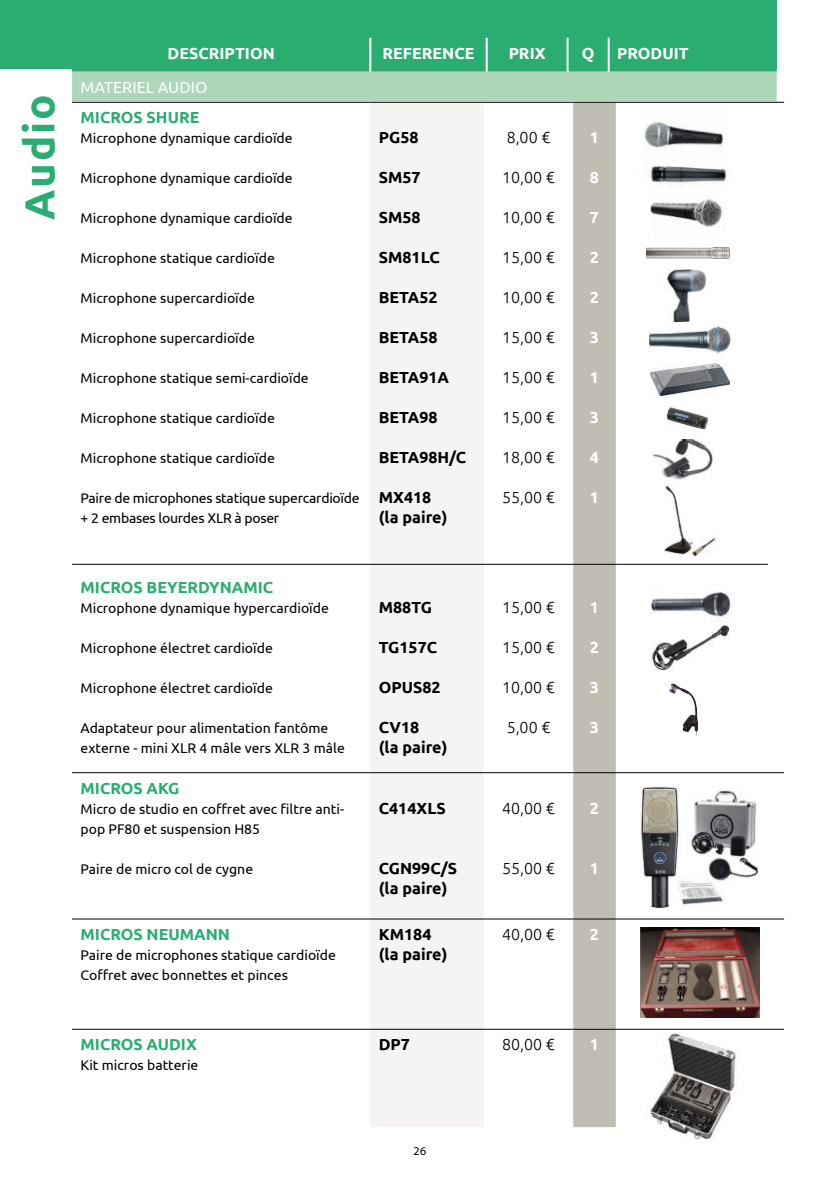
<style>
.page{position:relative;width:840px;height:1191px;background:#fff}
.page>*{position:absolute;margin:0;border:0;box-sizing:border-box;transform-origin:0 0}
.t1{font:700 42px "Ubuntu";letter-spacing:.04em;color:#2bad72}
.t2{font:700 16px/20px "Ubuntu";color:#000}
.t3{font:300 16px "Ubuntu";color:#000}
.t4{font:700 16px "Ubuntu";color:#2bad72}
.t5{font:700 16px "Ubuntu";color:#fff}
.t6{font:16px "Ubuntu";color:#fff}
.t7{font:14px/20px "Ubuntu";color:#000}
.t8{font:14px/20px "Ubuntu";letter-spacing:-.02em;color:#000}
.t9{font:12px "Myriad Pro";color:#000}
</style>
<div class="page">
<div style="left:0;top:0;width:775px;height:68px;background:#2bad72"></div>
<svg style="left:72px;top:38px;width:704px;height:63px"></svg>
<hr style="left:369px;top:38px;width:2px;height:34px;background:#fff">
<hr style="left:485px;top:38px;width:2px;height:34px;background:#fff">
<hr style="left:566px;top:38px;width:2px;height:34px;background:#fff">
<hr style="left:607px;top:38px;width:2px;height:34px;background:#fff">
<div style="left:370px;top:103px;width:113px;height:1024px;background:#f5f4f3"></div>
<div style="left:573px;top:103px;width:42px;height:1024px;background:#c0bdb2"></div>
<hr style="left:72px;top:102px;width:298px;height:1px;background:#000">
<hr style="left:370px;top:102px;width:113px;height:1px;background:#000">
<hr style="left:483px;top:102px;width:90px;height:1px;background:#000">
<hr style="left:573px;top:102px;width:42px;height:1px;background:#000">
<hr style="left:615px;top:102px;width:168px;height:1px;background:#000">
<hr style="left:72px;top:772px;width:298px;height:1px;background:#000">
<hr style="left:370px;top:772px;width:113px;height:1px;background:#000">
<hr style="left:483px;top:772px;width:90px;height:1px;background:#000">
<hr style="left:573px;top:772px;width:42px;height:1px;background:#000">
<hr style="left:615px;top:772px;width:168px;height:1px;background:#000">
<hr style="left:72px;top:918px;width:298px;height:1px;background:#000">
<hr style="left:370px;top:918px;width:113px;height:1px;background:#000">
<hr style="left:483px;top:918px;width:90px;height:1px;background:#000">
<hr style="left:573px;top:918px;width:42px;height:1px;background:#000">
<hr style="left:615px;top:918px;width:168px;height:1px;background:#000">
<hr style="left:72px;top:1029px;width:298px;height:1px;background:#000">
<hr style="left:370px;top:1029px;width:113px;height:1px;background:#000">
<hr style="left:483px;top:1029px;width:90px;height:1px;background:#000">
<hr style="left:573px;top:1029px;width:42px;height:1px;background:#000">
<hr style="left:615px;top:1029px;width:168px;height:1px;background:#000">
<img style="left:640px;top:786px;width:118px;height:122px">
<img style="left:640px;top:927px;width:118px;height:91px">
<img style="left:650px;top:1032px;width:86px;height:107px">
<img style="left:650px;top:168px;width:79px;height:16px">
<img style="left:644px;top:121px;width:80px;height:48px">
<img style="left:650px;top:184px;width:73px;height:43px">
<img style="left:646px;top:248px;width:83px;height:10px">
<img style="left:666px;top:269px;width:41px;height:53px">
<img style="left:649px;top:324px;width:81px;height:30px">
<img style="left:650px;top:364px;width:79px;height:31px">
<img style="left:650px;top:591px;width:82px;height:29px">
<img style="left:653px;top:439px;width:59px;height:41px">
<img style="left:667px;top:406px;width:40px;height:24px">
<img style="left:663px;top:485px;width:54px;height:71px">
<hr style="left:72px;top:564px;width:695px;height:1px;background:#000">
<img style="left:651px;top:625px;width:78px;height:45px">
<img style="left:669px;top:683px;width:29px;height:52px">
<h1 class="t1" style="left:21px;top:220px;width:126px;rotate:-90deg">Audio</h1>
<p class="t5" style="left:167px;top:46px;width:109px">DESCRIPTION</p>
<p class="t5" style="left:382px;top:46px;width:93px">REFERENCE</p>
<p class="t5" style="left:508px;top:46px;width:38px">PRIX</p>
<p class="t5" style="left:581px;top:46px;width:14px">Q</p>
<p class="t5" style="left:617px;top:46px;width:73px">PRODUIT</p>
<p class="t6" style="left:80px;top:80px;width:128px">MATERIEL AUDIO</p>
<p class="t4" style="left:81px;top:110px;width:120px">MICROS SHURE</p>
<p class="t7" style="left:81px;top:129px;width:213px">Microphone dynamique cardioïde</p>
<p class="t7" style="left:81px;top:169px;width:213px">Microphone dynamique cardioïde</p>
<p class="t7" style="left:81px;top:209px;width:213px">Microphone dynamique cardioïde</p>
<p class="t7" style="left:81px;top:249px;width:196px">Microphone statique cardioïde</p>
<p class="t7" style="left:81px;top:289px;width:176px">Microphone supercardioïde</p>
<p class="t7" style="left:81px;top:329px;width:176px">Microphone supercardioïde</p>
<p class="t7" style="left:81px;top:369px;width:229px">Microphone statique semi-cardioïde</p>
<p class="t7" style="left:81px;top:409px;width:196px">Microphone statique cardioïde</p>
<p class="t7" style="left:81px;top:449px;width:196px">Microphone statique cardioïde</p>
<p class="t8" style="left:81px;top:489px;width:280px">Paire de microphones statique supercardioïde + 2 embases lourdes XLR à poser</p>
<p class="t2" style="left:378px;top:128px;width:41px">PG58</p>
<p class="t2" style="left:378px;top:168px;width:43px">SM57</p>
<p class="t2" style="left:378px;top:208px;width:43px">SM58</p>
<p class="t2" style="left:378px;top:248px;width:62px">SM81LC</p>
<p class="t2" style="left:378px;top:288px;width:60px">BETA52</p>
<p class="t2" style="left:378px;top:328px;width:60px">BETA58</p>
<p class="t2" style="left:378px;top:368px;width:72px">BETA91A</p>
<p class="t2" style="left:378px;top:408px;width:60px">BETA98</p>
<p class="t2" style="left:378px;top:448px;width:89px">BETA98H/C</p>
<p class="t2" style="left:378px;top:488px;width:70px">MX418 (la paire)</p>
<p class="t3" style="left:506px;top:131px;width:45px">8,00 €</p>
<p class="t3" style="left:502px;top:171px;width:54px">10,00 €</p>
<p class="t3" style="left:502px;top:211px;width:54px">10,00 €</p>
<p class="t3" style="left:502px;top:251px;width:54px">15,00 €</p>
<p class="t3" style="left:502px;top:291px;width:54px">10,00 €</p>
<p class="t3" style="left:502px;top:331px;width:54px">15,00 €</p>
<p class="t3" style="left:502px;top:371px;width:54px">15,00 €</p>
<p class="t3" style="left:502px;top:411px;width:54px">15,00 €</p>
<p class="t3" style="left:502px;top:451px;width:54px">18,00 €</p>
<p class="t3" style="left:502px;top:491px;width:54px">55,00 €</p>
<p class="t5" style="left:589px;top:130px;width:11px">1</p>
<p class="t5" style="left:589px;top:170px;width:11px">8</p>
<p class="t5" style="left:589px;top:210px;width:11px">7</p>
<p class="t5" style="left:589px;top:250px;width:11px">2</p>
<p class="t5" style="left:589px;top:290px;width:11px">2</p>
<p class="t5" style="left:589px;top:330px;width:11px">3</p>
<p class="t5" style="left:589px;top:370px;width:11px">1</p>
<p class="t5" style="left:589px;top:410px;width:11px">3</p>
<p class="t5" style="left:589px;top:450px;width:11px">4</p>
<p class="t5" style="left:589px;top:490px;width:11px">1</p>
<p class="t4" style="left:80px;top:580px;width:194px">MICROS BEYERDYNAMIC</p>
<p class="t7" style="left:81px;top:598px;width:250px">Microphone dynamique hypercardioïde</p>
<p class="t7" style="left:81px;top:638px;width:194px">Microphone électret cardioïde</p>
<p class="t7" style="left:81px;top:678px;width:194px">Microphone électret cardioïde</p>
<p class="t7" style="left:81px;top:717px;width:265px">Adaptateur pour alimentation fantôme externe - mini XLR 4 mâle vers XLR 3 mâle</p>
<p class="t4" style="left:80px;top:781px;width:100px">MICROS AKG</p>
<p class="t7" style="left:81px;top:798px;width:265px">Micro de studio en coffret avec filtre anti&shy;pop PF80 et suspension H85</p>
<p class="t7" style="left:81px;top:859px;width:174px">Paire de micro col de cygne</p>
<p class="t4" style="left:81px;top:927px;width:151px">MICROS NEUMANN</p>
<p class="t7" style="left:81px;top:945px;width:257px">Paire de microphones statique cardioïde<br>Coffret avec bonnettes et pinces</p>
<p class="t4" style="left:81px;top:1037px;width:118px">MICROS AUDIX</p>
<p class="t7" style="left:81px;top:1056px;width:119px">Kit micros batterie</p>
<p class="t2" style="left:378px;top:598px;width:55px">M88TG</p>
<p class="t2" style="left:378px;top:638px;width:60px">TG157C</p>
<p class="t2" style="left:378px;top:678px;width:63px">OPUS82</p>
<p class="t2" style="left:378px;top:718px;width:70px">CV18<br>(la paire)</p>
<p class="t3" style="left:502px;top:601px;width:54px">15,00 €</p>
<p class="t3" style="left:502px;top:641px;width:54px">15,00 €</p>
<p class="t3" style="left:502px;top:681px;width:54px">10,00 €</p>
<p class="t3" style="left:506px;top:721px;width:45px">5,00 €</p>
<p class="t5" style="left:589px;top:600px;width:11px">1</p>
<p class="t5" style="left:589px;top:640px;width:11px">2</p>
<p class="t5" style="left:589px;top:680px;width:11px">3</p>
<p class="t5" style="left:589px;top:720px;width:11px">3</p>
<p class="t2" style="left:378px;top:798px;width:69px">C414XLS</p>
<p class="t3" style="left:502px;top:801px;width:54px">40,00 €</p>
<p class="t5" style="left:589px;top:801px;width:11px">2</p>
<p class="t2" style="left:378px;top:858px;width:80px">CGN99C/S (la paire)</p>
<p class="t3" style="left:502px;top:861px;width:54px">55,00 €</p>
<p class="t5" style="left:589px;top:861px;width:11px">1</p>
<p class="t2" style="left:378px;top:925px;width:70px">KM184 (la paire)</p>
<p class="t3" style="left:502px;top:928px;width:54px">40,00 €</p>
<p class="t5" style="left:589px;top:927px;width:11px">2</p>
<p class="t2" style="left:378px;top:1035px;width:33px">DP7</p>
<p class="t3" style="left:502px;top:1038px;width:54px">80,00 €</p>
<p class="t5" style="left:589px;top:1037px;width:11px">1</p>
<p class="t9" style="left:413px;top:1143px;width:14px">26</p>
</div>
